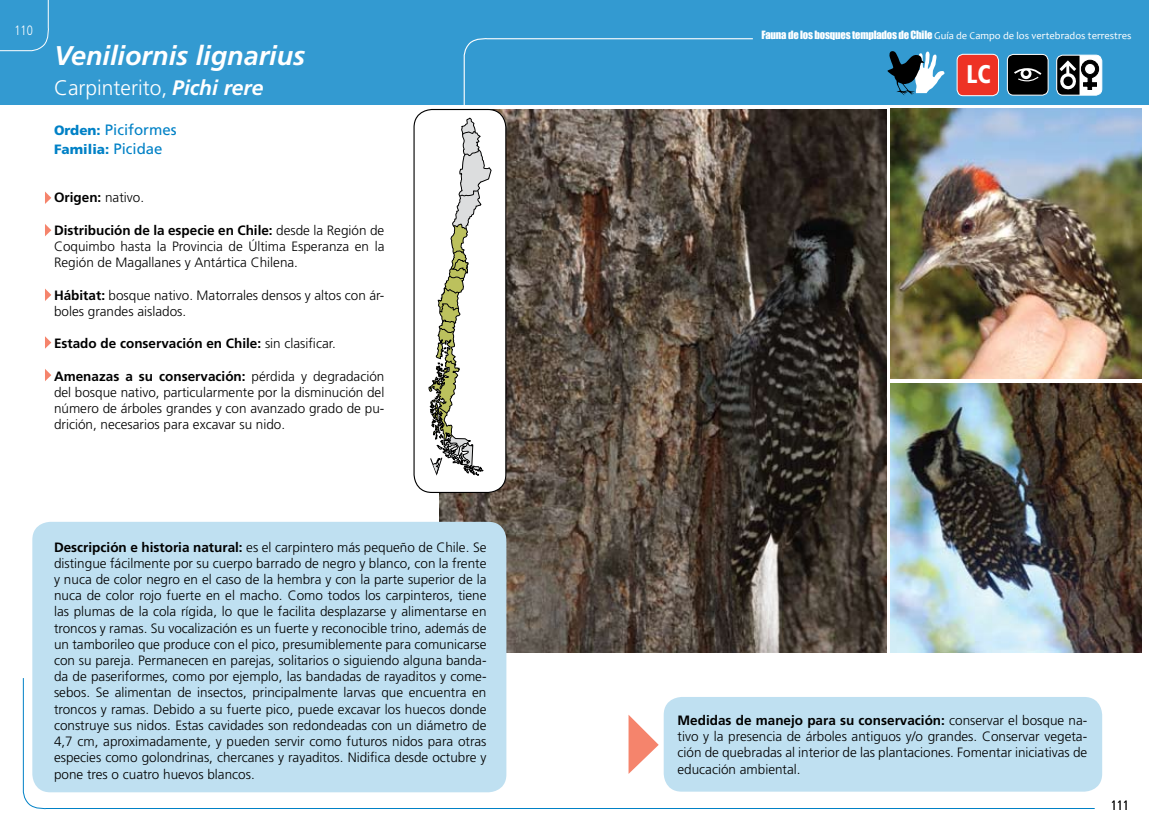
<style>
.page{position:relative;width:1149px;height:830px;background:#fff}
.page>*{position:absolute;margin:0;border:0;box-sizing:border-box;transform-origin:0 0}
.t1{font:italic 700 27px "Frutiger LT Std";color:#fff}
.t2{font:900 condensed 25.5px "Frutiger LT Std";color:#fff;scale:.9 1}
.t3{font:300 21px "Frutiger LT Std";color:#fff}
.t4{font:15px "Frutiger LT Std";color:#0081c6}
.t5{font:300 13.5px/16.2px "Frutiger LT Std";color:#000;text-align:justify}
.t6{font:700 13.5px "Frutiger LT Std";color:#000}
.t7{font:900 13.5px "Frutiger LT Std";color:#0081c6}
.t8{font:300 13.5px "Frutiger LT Std";color:#fff;scale:.81 1}
.t9{font:300 13.5px "Frutiger LT Std";color:#000;scale:.81 1}
.t10{font:10.5px "Candara";color:#fff}
.s1{font-weight:700;font-style:italic}
.s2{font-weight:900;font-size:13.5px}
.s3{font-weight:400;font-size:15px}
.s4{font-weight:300}
.s5{font-weight:700}
.s6{font-family:"Impact"}
</style>
<div class="page">
<div style="left:0;top:0;width:574px;height:105px;background:#339ad1"></div>
<svg style="left:22px;top:677px;width:552px;height:132px"></svg>
<div style="left:574px;top:0;width:574px;height:105px;background:#339ad1"></div>
<svg style="left:574px;top:698px;width:521px;height:111px"></svg>
<img style="left:890px;top:383px;width:251px;height:269px">
<img style="left:439px;top:109px;width:446px;height:543px">
<img style="left:890px;top:109px;width:251px;height:269px">
<div style="left:32px;top:521px;width:474px;height:270px;background:#bfe0f1;border-radius:18px"></div>
<svg style="left:45px;top:191px;width:6px;height:13px"></svg>
<svg style="left:45px;top:224px;width:6px;height:12px"></svg>
<svg style="left:45px;top:336px;width:6px;height:12px"></svg>
<svg style="left:45px;top:288px;width:6px;height:13px"></svg>
<svg style="left:0;top:0;width:49px;height:52px"></svg>
<svg style="left:45px;top:369px;width:6px;height:12px"></svg>
<div style="left:414px;top:109px;width:91px;height:383px;background:#fff;border-radius:18px"></div>
<div style="left:413px;top:109px;width:93px;height:384px;border:1px solid #000;border-radius:18px"></div>
<svg style="left:428px;top:38px;width:325px;height:438px"></svg>
<div style="left:663px;top:696px;width:438px;height:95px;background:#bfe0f1;border-radius:18px"></div>
<svg style="left:628px;top:714px;width:30px;height:59px"></svg>
<svg style="left:1056px;top:55px;width:45px;height:40px"></svg>
<div style="left:1055px;top:55px;width:46px;height:40px;border:1px solid #fff;border-radius:6px"></div>
<svg style="left:1056px;top:55px;width:42px;height:40px;background:#717273"></svg>
<div style="left:956px;top:54px;width:42px;height:42px;background:#ee3224;border-radius:6px"></div>
<div style="left:956px;top:54px;width:42px;height:42px;border:1px solid #fff;border-radius:6px"></div>
<div style="left:1007px;top:54px;width:40px;height:41px;background:#000;border-radius:6px"></div>
<div style="left:1006px;top:54px;width:42px;height:41px;border:1px solid #fff;border-radius:6px"></div>
<svg style="left:1014px;top:68px;width:28px;height:14px"></svg>
<svg style="left:887px;top:51px;width:57px;height:45px"></svg>
<p class="t8" style="left:14px;top:23px;width:24px">110</p>
<h1 class="t1" style="left:54px;top:40px;width:253px">Veniliornis lignarius</h1>
<h3 class="t3" style="left:54px;top:76px;width:211px">Carpinterito, <span class="s1">Pichi rere</span></h3>
<p class="t4" style="left:54px;top:121px;width:124px"><span class="s2">Orden:</span> Piciformes</p>
<p class="t7" style="left:54px;top:141px;width:110px">Familia: <span class="s3">Picidae</span></p>
<p class="t6" style="left:54px;top:189px;width:92px">Origen: <span class="s4">nativo.</span></p>
<p class="t5" style="left:54px;top:222px;width:332px"><span class="s5">Distribución de la especie en Chile:</span> desde la Región de Coquimbo hasta la Provincia de Última Esperanza en la Región de Magallanes y Antártica Chilena.</p>
<p class="t5" style="left:54px;top:287px;width:332px"><span class="s5">Hábitat:</span> bosque nativo. Matorrales densos y altos con ár&shy;boles grandes aislados.</p>
<p class="t6" style="left:54px;top:335px;width:283px">Estado de conservación en Chile: <span class="s4">sin clasificar.</span></p>
<p class="t5" style="left:54px;top:368px;width:332px"><span class="s5">Amenazas a su conservación:</span> pérdida y degradación del bosque nativo, particularmente por la disminución del número de árboles grandes y con avanzado grado de pu&shy;drición, necesarios para excavar su nido.</p>
<p class="t5" style="left:54px;top:538px;width:434px"><span class="s5">Descripción e historia natural:</span> es el carpintero más pequeño de Chile. Se distingue fácilmente por su cuerpo barrado de negro y blanco, con la frente y nuca de color negro en el caso de la hembra y con la parte superior de la nuca de color rojo fuerte en el macho. Como todos los carpinteros, tiene las plumas de la cola rígida, lo que le facilita desplazarse y alimentarse en troncos y ramas. Su vocalización es un fuerte y reconocible trino, además de un tamborileo que produce con el pico, presumiblemente para comunicarse con su pareja. Permanecen en parejas, solitarios o siguiendo alguna banda&shy;da de paseriformes, como por ejemplo, las bandadas de rayaditos y come&shy;sebos. Se alimentan de insectos, principalmente larvas que encuentra en troncos y ramas. Debido a su fuerte pico, puede excavar los huecos donde construye sus nidos. Estas cavidades son redondeadas con un diámetro de 4,7 cm, aproximadamente, y pueden servir como futuros nidos para otras especies como golondrinas, chercanes y rayaditos. Nidifica desde octubre y pone tres o cuatro huevos blancos.</p>
<p class="t10" style="left:761px;top:30px;width:371px"><span class="s6">Fauna de los bosques templados de Chile</span> Guía de Campo de los vertebrados terrestres</p>
<h2 class="t2" style="left:966px;top:59px;width:28px">LC</h2>
<p class="t5" style="left:677px;top:712px;width:411px"><span class="s5">Medidas de manejo para su conservación:</span> conservar el bosque na&shy;tivo y la presencia de árboles antiguos y/o grandes. Conservar vegeta&shy;ción de quebradas al interior de las plantaciones. Fomentar iniciativas de educación ambiental.</p>
<p class="t9" style="left:1110px;top:797px;width:24px">111</p>
</div>
